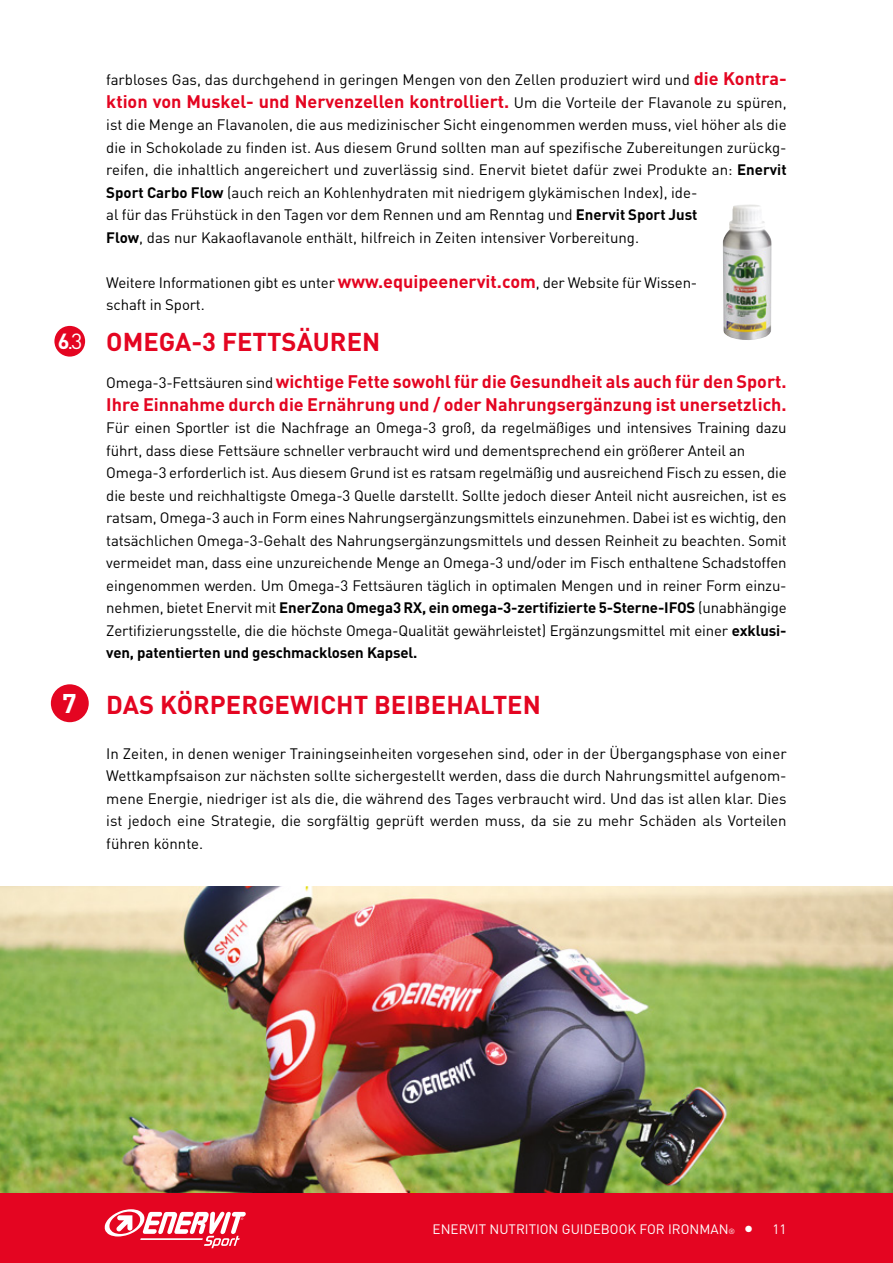
<style>
.page{position:relative;width:893px;height:1263px;background:#fff}
.page>*{position:absolute;margin:0;border:0;box-sizing:border-box;transform-origin:0 0}
.t1{font:700 26.7px "DIN";color:#fff}
.t2{font:700 25.5px "DIN";color:#e40521}
.t3{font:21.6px "DIN";color:#fff}
.t4{font:700 18px/22.5px "DIN";color:#e40521}
.t5{font:15px/22.5px "DIN";letter-spacing:-.01em;color:#000}
.t6{font:13.5px "DIN";color:#fff}
.s1{font-weight:700}
.s2{font-weight:700;font-size:18px;color:#e40521}
.s3{font-weight:400;font-size:15px;color:#000}
.s4{font-size:7.5px}
</style>
<div class="page">
<div style="left:0;top:1193px;width:893px;height:70px;background:#e40521"></div>
<svg style="left:105px;top:1209px;width:141px;height:39px"></svg>
<img style="left:0;top:887px;width:893px;height:306px">
<div style="left:54px;top:326px;width:31px;height:31px;background:#e40521;border-radius:50%"></div>
<img style="left:723px;top:204px;width:49px;height:136px">
<div style="left:51px;top:684px;width:38px;height:38px;background:#e40521;border-radius:50%"></div>
<h3 class="t3" style="left:58px;top:328px;width:26px"><span class="s1">6</span>.3</h3>
<h1 class="t1" style="left:62px;top:686px;width:16px">7</h1>
<p class="t5" style="left:106px;top:68px;width:682px">farbloses Gas, das durchgehend in geringen Mengen von den Zellen produziert wird und <span class="s2">die Kontra-</span></p>
<p class="t4" style="left:106px;top:89px;width:682px">ktion von Muskel- und Nervenzellen kontrolliert. <span class="s3">Um die Vorteile der Flavanole zu spüren,</span></p>
<p class="t5" style="left:106px;top:113px;width:682px">ist die Menge an Flavanolen, die aus medizinischer Sicht eingenommen werden muss, viel höher als die die in Schokolade zu finden ist. Aus diesem Grund sollten man auf spezifische Zubereitungen zurückg&shy;reifen, die inhaltlich angereichert und zuverlässig sind. Enervit bietet dafür zwei Produkte an: <span class="s1">Enervit Sport Carbo Flow</span> (auch reich an Kohlenhydraten mit niedrigem glykämischen Index), ide-<br>al für das Frühstück in den Tagen vor dem Rennen und am Renntag und <span class="s1">Enervit Sport Just<br>Flow</span>, das nur Kakaoflavanole enthält, hilfreich in Zeiten intensiver Vorbereitung.</p>
<p class="t5" style="left:106px;top:271px;width:593px">Weitere Informationen gibt es unter <span class="s2">www.equipeenervit.com</span>, der Website für Wissen&shy;schaft in Sport.</p>
<h2 class="t2" style="left:106px;top:325px;width:275px">OMEGA-3 FETTSÄUREN</h2>
<p class="t4" style="left:106px;top:370px;width:682px"><span class="s3">Omega-3-Fettsäuren sind</span> wichtige Fette sowohl für die Gesundheit als auch für den Sport.<br>Ihre Einnahme durch die Ernährung und / oder Nahrungsergänzung ist unersetzlich.</p>
<p class="t5" style="left:106px;top:416px;width:682px">Für einen Sportler ist die Nachfrage an Omega-3 groß, da regelmäßiges und intensives Training dazu führt, dass diese Fettsäure schneller verbraucht wird und dementsprechend ein größerer Anteil an Omega-3 erforderlich ist. Aus diesem Grund ist es ratsam regelmäßig und ausreichend Fisch zu essen, die die beste und reichhaltigste Omega-3 Quelle darstellt. Sollte jedoch dieser Anteil nicht ausreichen, ist es ratsam, Omega-3 auch in Form eines Nahrungsergänzungsmittels einzunehmen. Dabei ist es wichtig, den tatsächlichen Omega-3-Gehalt des Nahrungsergänzungsmittels und dessen Reinheit zu beachten. Somit vermeidet man, dass eine unzureichende Menge an Omega-3 und/oder im Fisch enthaltene Schadstoffen eingenommen werden. Um Omega-3 Fettsäuren täglich in optimalen Mengen und in reiner Form einzu&shy;nehmen, bietet Enervit mit <span class="s1">EnerZona Omega3 RX, ein omega-3-zertifizierte 5-Sterne-IFOS</span> (unabhängige Zertifizierungsstelle, die die höchste Omega-Qualität gewährleistet) Ergänzungsmittel mit einer <span class="s1">exklusi&shy;ven, patentierten und geschmacklosen Kapsel.</span></p>
<h2 class="t2" style="left:106px;top:688px;width:436px">DAS KÖRPERGEWICHT BEIBEHALTEN</h2>
<p class="t5" style="left:106px;top:742px;width:682px;text-align:justify">In Zeiten, in denen weniger Trainingseinheiten vorgesehen sind, oder in der Übergangsphase von einer Wettkampfsaison zur nächsten sollte sichergestellt werden, dass die durch Nahrungsmittel aufgenom&shy;mene Energie, niedriger ist als die, die während des Tages verbraucht wird. Und das ist allen klar. Dies ist jedoch eine Strategie, die sorgfältig geprüft werden muss, da sie zu mehr Schäden als Vorteilen führen könnte.</p>
<p class="t6" style="left:433px;top:1220px;width:321px">ENERVIT NUTRITION GUIDEBOOK FOR IRONMAN<span class="s4">®</span> ●</p>
<p class="t6" style="left:773px;top:1220px;width:16px">11</p>
</div>
